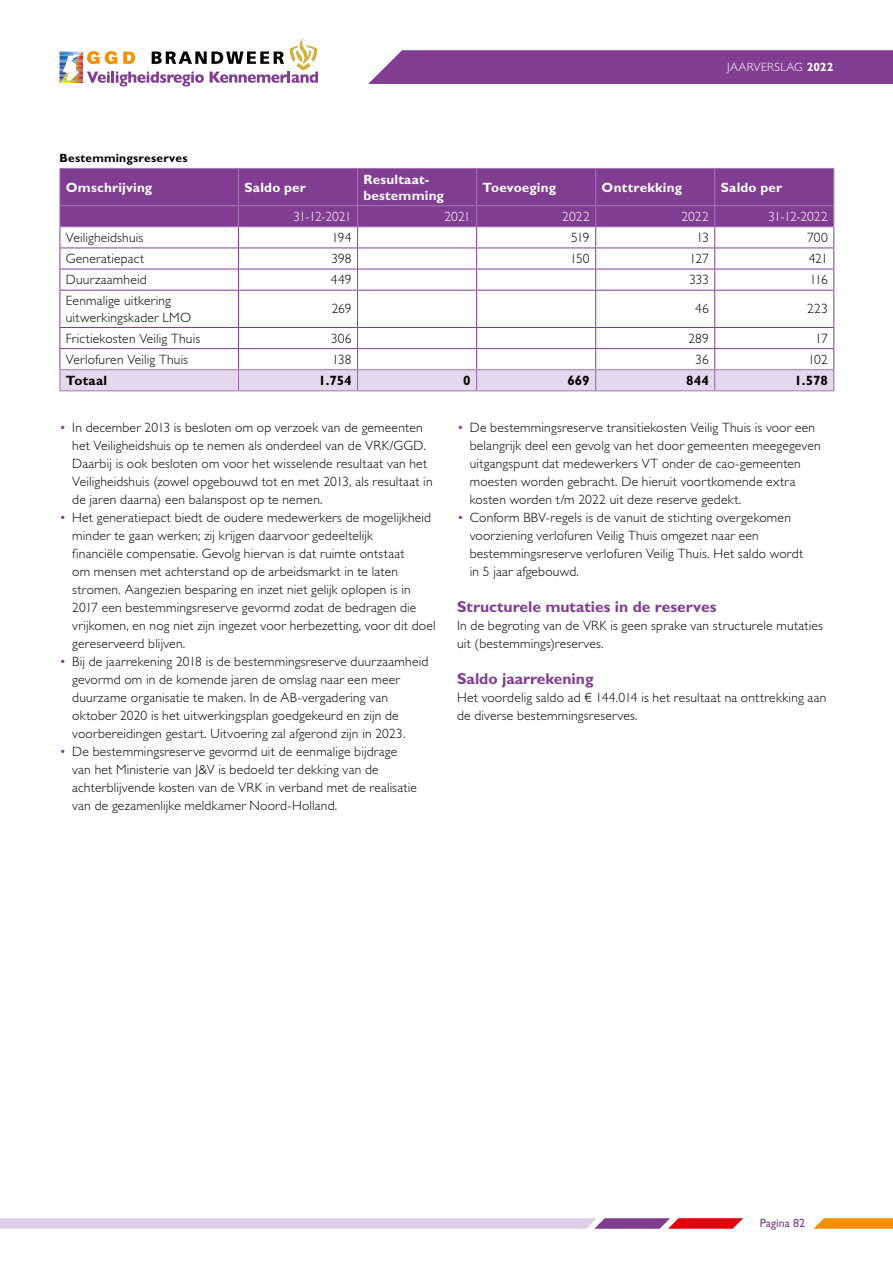
<style>
.page{position:relative;width:893px;height:1263px;background:#fff}
.page>*{position:absolute;margin:0;border:0;box-sizing:border-box;transform-origin:0 0}
.t1{font:700 15.75px "Gill Sans Std";color:#813d91}
.t2{font:300 13.5px/18px "Gill Sans Std";letter-spacing:.015em;color:#000}
.t3{font:700 13.5px/16.2px "Gill Sans Std";letter-spacing:.015em;color:#fff}
.t4{font:300 13.5px "Gill Sans Std";color:#fff}
.t5{font:700 13.5px "Gill Sans Std";letter-spacing:.01em;color:#000}
.t6{font:700 12px "Gill Sans Std";letter-spacing:.02em;color:#000}
.t7{font:300 12px "Gill Sans Std";letter-spacing:.025em;color:#fff}
.t8{font:12px "Gill Sans Std";color:#813d91}
.s1{font-weight:700}
.s2{color:#813d91}
</style>
<div class="page">
<div style="left:61px;top:169px;width:772px;height:57px;background:#813d91"></div>
<hr style="left:238px;top:169px;width:1px;height:36px;background:#a376b2">
<hr style="left:357px;top:169px;width:1px;height:36px;background:#a376b2">
<hr style="left:476px;top:169px;width:1px;height:36px;background:#a376b2">
<hr style="left:595px;top:169px;width:1px;height:36px;background:#a376b2">
<hr style="left:714px;top:169px;width:1px;height:36px;background:#a376b2">
<hr style="left:60px;top:205px;width:178px;height:1px;background:#a376b2">
<hr style="left:238px;top:205px;width:120px;height:1px;background:#a376b2">
<hr style="left:358px;top:205px;width:119px;height:1px;background:#a376b2">
<hr style="left:477px;top:205px;width:119px;height:1px;background:#a376b2">
<hr style="left:596px;top:205px;width:119px;height:1px;background:#a376b2">
<hr style="left:715px;top:205px;width:119px;height:1px;background:#a376b2">
<hr style="left:60px;top:248px;width:178px;height:1px;background:#813d91">
<hr style="left:238px;top:248px;width:120px;height:1px;background:#813d91">
<hr style="left:358px;top:248px;width:119px;height:1px;background:#813d91">
<hr style="left:477px;top:248px;width:119px;height:1px;background:#813d91">
<hr style="left:596px;top:248px;width:119px;height:1px;background:#813d91">
<hr style="left:715px;top:248px;width:119px;height:1px;background:#813d91">
<hr style="left:60px;top:269px;width:178px;height:1px;background:#813d91">
<hr style="left:238px;top:269px;width:120px;height:1px;background:#813d91">
<svg style="left:238px;top:206px;width:1px;height:84px"></svg>
<hr style="left:358px;top:269px;width:119px;height:1px;background:#813d91">
<svg style="left:357px;top:206px;width:1px;height:84px"></svg>
<hr style="left:477px;top:269px;width:119px;height:1px;background:#813d91">
<svg style="left:476px;top:206px;width:1px;height:84px"></svg>
<hr style="left:596px;top:269px;width:119px;height:1px;background:#813d91">
<svg style="left:595px;top:206px;width:1px;height:84px"></svg>
<hr style="left:715px;top:269px;width:119px;height:1px;background:#813d91">
<svg style="left:714px;top:206px;width:1px;height:84px"></svg>
<hr style="left:60px;top:290px;width:178px;height:1px;background:#813d91">
<hr style="left:238px;top:290px;width:120px;height:1px;background:#813d91">
<hr style="left:238px;top:291px;width:1px;height:36px;background:#813d91">
<hr style="left:358px;top:290px;width:119px;height:1px;background:#813d91">
<hr style="left:357px;top:291px;width:1px;height:36px;background:#813d91">
<hr style="left:477px;top:290px;width:119px;height:1px;background:#813d91">
<hr style="left:476px;top:291px;width:1px;height:36px;background:#813d91">
<hr style="left:596px;top:290px;width:119px;height:1px;background:#813d91">
<hr style="left:595px;top:291px;width:1px;height:36px;background:#813d91">
<hr style="left:715px;top:290px;width:119px;height:1px;background:#813d91">
<hr style="left:714px;top:291px;width:1px;height:36px;background:#813d91">
<hr style="left:60px;top:327px;width:178px;height:1px;background:#813d91">
<hr style="left:238px;top:327px;width:120px;height:1px;background:#813d91">
<hr style="left:358px;top:327px;width:119px;height:1px;background:#813d91">
<hr style="left:477px;top:327px;width:119px;height:1px;background:#813d91">
<hr style="left:596px;top:327px;width:119px;height:1px;background:#813d91">
<hr style="left:715px;top:327px;width:119px;height:1px;background:#813d91">
<hr style="left:60px;top:291px;width:1px;height:36px;background:#813d91">
<hr style="left:833px;top:291px;width:1px;height:36px;background:#813d91">
<hr style="left:60px;top:168px;width:178px;height:1px;background:#a376b2">
<hr style="left:60px;top:169px;width:1px;height:36px;background:#a376b2">
<hr style="left:238px;top:168px;width:120px;height:1px;background:#a376b2">
<hr style="left:358px;top:168px;width:119px;height:1px;background:#a376b2">
<hr style="left:477px;top:168px;width:119px;height:1px;background:#a376b2">
<hr style="left:596px;top:168px;width:119px;height:1px;background:#a376b2">
<hr style="left:715px;top:168px;width:119px;height:1px;background:#a376b2">
<hr style="left:833px;top:169px;width:1px;height:36px;background:#a376b2">
<svg style="left:60px;top:206px;width:1px;height:84px"></svg>
<svg style="left:833px;top:206px;width:1px;height:84px"></svg>
<hr style="left:60px;top:226px;width:178px;height:1px;background:#a376b2">
<hr style="left:238px;top:226px;width:120px;height:1px;background:#a376b2">
<hr style="left:358px;top:226px;width:119px;height:1px;background:#a376b2">
<hr style="left:477px;top:226px;width:119px;height:1px;background:#a376b2">
<hr style="left:596px;top:226px;width:119px;height:1px;background:#a376b2">
<hr style="left:715px;top:226px;width:119px;height:1px;background:#a376b2">
<svg style="left:60px;top:328px;width:774px;height:63px"></svg>
<svg style="left:813px;top:1218px;width:80px;height:11px"></svg>
<svg style="left:0;top:1218px;width:743px;height:11px;background:#d7b4cf"></svg>
<div style="left:368px;top:50px;width:525px;height:34px;background:#813d91"></div>
<svg style="left:60px;top:38px;width:258px;height:49px"></svg>
<p class="t7" style="left:727px;top:60px;width:108px">JAARVERSLAG <span class="s1">2022</span></p>
<p class="t6" style="left:60px;top:151px;width:129px">Bestemmingsreserves</p>
<p class="t3" style="left:66px;top:179px;width:88px">Omschrijving</p>
<p class="t3" style="left:244px;top:179px;width:63px">Saldo per</p>
<p class="t3" style="left:363px;top:171px;width:82px">Resultaat&shy;bestemming</p>
<p class="t3" style="left:483px;top:179px;width:75px">Toevoeging</p>
<p class="t3" style="left:602px;top:179px;width:82px">Onttrekking</p>
<p class="t3" style="left:721px;top:179px;width:63px">Saldo per</p>
<p class="t4" style="left:293px;top:209px;width:60px">31-12-2021</p>
<p class="t4" style="left:444px;top:209px;width:28px">2021</p>
<p class="t4" style="left:562px;top:209px;width:29px">2022</p>
<p class="t4" style="left:681px;top:209px;width:29px">2022</p>
<p class="t4" style="left:768px;top:209px;width:61px">31-12-2022</p>
<p class="t2" style="left:66px;top:229px;width:79px">Veiligheidshuis</p>
<p class="t2" style="left:332px;top:229px;width:21px">194</p>
<p class="t2" style="left:571px;top:229px;width:20px">519</p>
<p class="t2" style="left:696px;top:229px;width:14px">13</p>
<p class="t2" style="left:807px;top:229px;width:22px">700</p>
<p class="t2" style="left:66px;top:250px;width:80px">Generatiepact</p>
<p class="t2" style="left:331px;top:250px;width:22px">398</p>
<p class="t2" style="left:570px;top:250px;width:21px">150</p>
<p class="t2" style="left:690px;top:250px;width:21px">127</p>
<p class="t2" style="left:809px;top:250px;width:21px">421</p>
<p class="t2" style="left:66px;top:271px;width:82px">Duurzaamheid</p>
<p class="t2" style="left:331px;top:271px;width:22px">449</p>
<p class="t2" style="left:689px;top:271px;width:21px">333</p>
<p class="t2" style="left:810px;top:271px;width:19px">116</p>
<p class="t2" style="left:66px;top:293px;width:127px;line-height:16.2px">Eenmalige uitkering uitwerkingskader LMO</p>
<p class="t2" style="left:332px;top:300px;width:21px">269</p>
<p class="t2" style="left:695px;top:300px;width:15px">46</p>
<p class="t2" style="left:807px;top:300px;width:22px">223</p>
<p class="t2" style="left:66px;top:329px;width:136px">Frictiekosten Veilig Thuis</p>
<p class="t2" style="left:331px;top:329px;width:22px">306</p>
<p class="t2" style="left:688px;top:329px;width:22px">289</p>
<p class="t2" style="left:815px;top:329px;width:14px">17</p>
<p class="t2" style="left:66px;top:350px;width:124px">Verlofuren Veilig Thuis</p>
<p class="t2" style="left:332px;top:350px;width:21px">138</p>
<p class="t2" style="left:695px;top:350px;width:15px">36</p>
<p class="t2" style="left:808px;top:350px;width:21px">102</p>
<p class="t5" style="left:66px;top:372px;width:43px">Totaal</p>
<p class="t5" style="left:319px;top:372px;width:34px">1.754</p>
<p class="t5" style="left:463px;top:372px;width:9px">0</p>
<p class="t5" style="left:567px;top:372px;width:24px">669</p>
<p class="t5" style="left:686px;top:372px;width:24px">844</p>
<p class="t5" style="left:795px;top:372px;width:35px">1.578</p>
<p class="t2" style="left:72px;top:419px;width:362px;text-indent:-13px"><span class="s2">•</span> In december 2013 is besloten om op verzoek van de gemeenten het Veiligheidshuis op te nemen als onderdeel van de VRK/GGD.<br>Daarbij is ook besloten om voor het wisselende resultaat van het Veiligheidshuis (zowel opgebouwd tot en met 2013, als resultaat in de jaren daarna) een balanspost op te nemen.</p>
<p class="t2" style="left:72px;top:509px;width:365px;text-indent:-13px"><span class="s2">•</span> Het generatiepact biedt de oudere medewerkers de mogelijkheid minder te gaan werken; zij krijgen daarvoor gedeeltelijk<br>financiële compensatie. Gevolg hiervan is dat ruimte ontstaat<br>om mensen met achterstand op de arbeidsmarkt in te laten stromen. Aangezien besparing en inzet niet gelijk oplopen is in 2017 een bestemmingsreserve gevormd zodat de bedragen die vrijkomen, en nog niet zijn ingezet voor herbezetting, voor dit doel gereserveerd blijven.</p>
<p class="t2" style="left:72px;top:653px;width:358px;text-indent:-13px"><span class="s2">•</span> Bij de jaarrekening 2018 is de bestemmingsreserve duurzaamheid gevormd om in de komende jaren de omslag naar een meer duurzame organisatie te maken. In de AB-vergadering van oktober 2020 is het uitwerkingsplan goedgekeurd en zijn de voorbereidingen gestart. Uitvoering zal afgerond zijn in 2023.</p>
<p class="t2" style="left:72px;top:743px;width:346px;text-indent:-13px"><span class="s2">•</span> De bestemmingsreserve gevormd uit de eenmalige bijdrage van het Ministerie van J&amp;V is bedoeld ter dekking van de achterblijvende kosten van de VRK in verband met de realisatie van de gezamenlijke meldkamer Noord-Holland.</p>
<p class="t2" style="left:470px;top:419px;width:352px;text-indent:-13px"><span class="s2">•</span> De bestemmingsreserve transitiekosten Veilig Thuis is voor een belangrijk deel een gevolg van het door gemeenten meegegeven uitgangspunt dat medewerkers VT onder de cao-gemeenten moesten worden gebracht. De hieruit voortkomende extra kosten worden t/m 2022 uit deze reserve gedekt.</p>
<p class="t2" style="left:470px;top:509px;width:335px;text-indent:-13px"><span class="s2">•</span> Conform BBV-regels is de vanuit de stichting overgekomen voorziening verlofuren Veilig Thuis omgezet naar een bestemmingsreserve verlofuren Veilig Thuis. Het saldo wordt in 5 jaar afgebouwd.</p>
<p class="t1" style="left:457px;top:597px;width:261px">Structurele mutaties in de reserves</p>
<p class="t2" style="left:457px;top:617px;width:367px">In de begroting van de VRK is geen sprake van structurele mutaties uit (bestemmings)reserves.</p>
<p class="t1" style="left:457px;top:669px;width:138px">Saldo jaarrekening</p>
<p class="t2" style="left:457px;top:689px;width:371px">Het voordelig saldo ad € 144.014 is het resultaat na onttrekking aan de diverse bestemmingsreserves.</p>
<p class="t8" style="left:760px;top:1216px;width:47px">Pagina 82</p>
</div>
